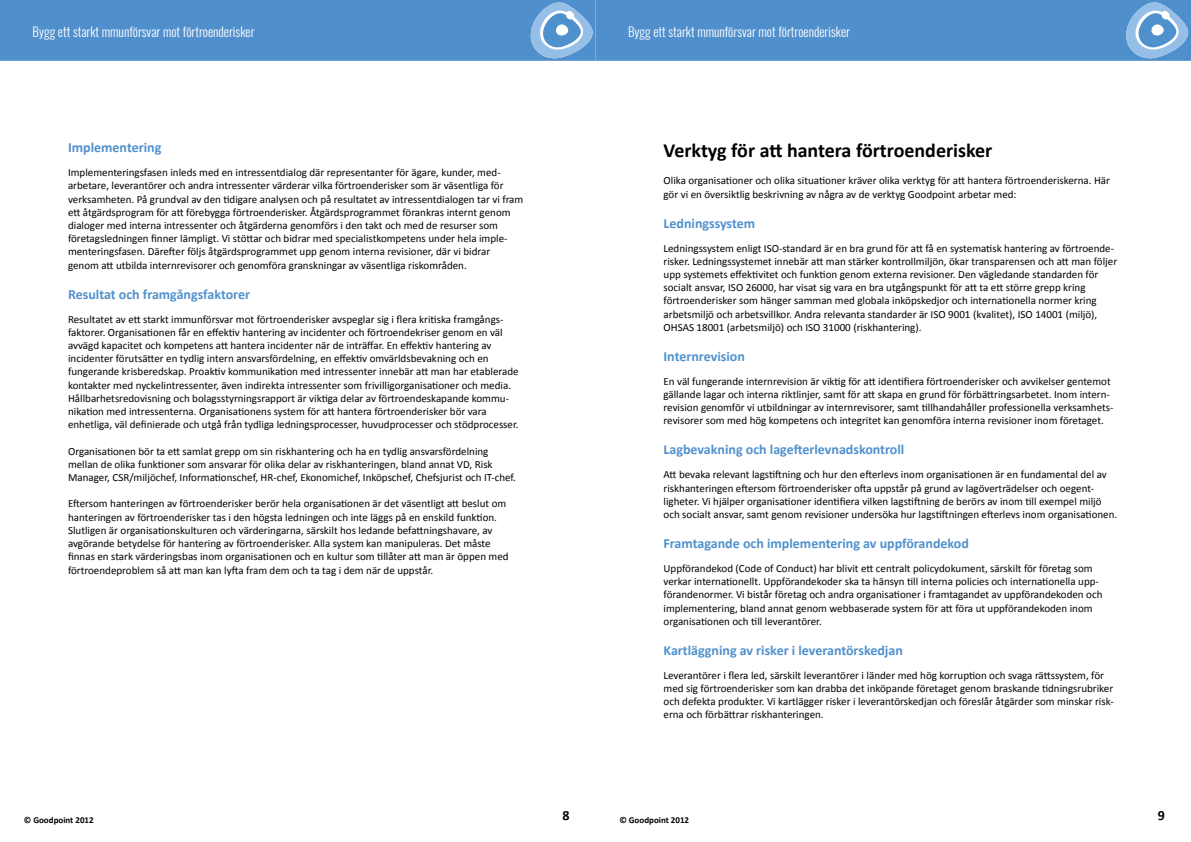
<style>
.page{position:relative;width:1191px;height:842px;background:#fff}
.page>*{position:absolute;margin:0;border:0;box-sizing:border-box;transform-origin:0 0}
.t1{font:700 20px "Calibri";color:#000}
.t2{font:700 14px "Calibri";color:#5091cd}
.t3{font:700 14px "Calibri";color:#000}
.t4{font:300 13px "Oswald";color:#fff}
.t5{font:11px/13.2px "Calibri";color:#000}
.t6{font:700 9px "Calibri";color:#000}
</style>
<div class="page">
<div style="left:0;top:0;width:1191px;height:61px;background:#4f8fcc"></div>
<p class="t4" style="left:33px;top:23px;width:223px">Bygg ett starkt mmunförsvar mot förtroenderisker</p>
<p class="t4" style="left:628px;top:23px;width:223px">Bygg ett starkt mmunförsvar mot förtroenderisker</p>
<p class="t2" style="left:68px;top:139px;width:95px">Implementering</p>
<p class="t5" style="left:68px;top:166px;width:457px">Implementeringsfasen inleds med en intressentdialog där representanter för ägare, kunder, med&shy;arbetare, leverantörer och andra intressenter värderar vilka förtroenderisker som är väsentliga för verksamheten. På grundval av den tidigare analysen och på resultatet av intressentdialogen tar vi fram ett åtgärdsprogram för att förebygga förtroenderisker. Åtgärdsprogrammet förankras internt genom dialoger med interna intressenter och åtgärderna genomförs i den takt och med de resurser som företagsledningen finner lämpligt. Vi stöttar och bidrar med specialistkompetens under hela imple&shy;menteringsfasen. Därefter följs åtgärdsprogrammet upp genom interna revisioner, där vi bidrar genom att utbilda internrevisorer och genomföra granskningar av väsentliga riskområden.</p>
<p class="t2" style="left:68px;top:285px;width:184px">Resultat och framgångsfaktorer</p>
<p class="t5" style="left:68px;top:312px;width:452px">Resultatet av ett starkt immunförsvar mot förtroenderisker avspeglar sig i flera kritiska framgångs&shy;faktorer. Organisationen får en effektiv hantering av incidenter och förtroendekriser genom en väl avvägd kapacitet och kompetens att hantera incidenter när de inträffar. En effektiv hantering av incidenter förutsätter en tydlig intern ansvarsfördelning, en effektiv omvärldsbevakning och en fungerande krisberedskap. Proaktiv kommunikation med intressenter innebär att man har etablerade kontakter med nyckelintressenter, även indirekta intressenter som frivilligorganisationer och media.<br>Hållbarhetsredovisning och bolagsstyrningsrapport är viktiga delar av förtroendeskapande kommu&shy;nikation med intressenterna. Organisationens system för att hantera förtroenderisker bör vara enhetliga, väl definierade och utgå från tydliga ledningsprocesser, huvudprocesser och stödprocesser.</p>
<p class="t5" style="left:68px;top:444px;width:449px">Organisationen bör ta ett samlat grepp om sin riskhantering och ha en tydlig ansvarsfördelning mellan de olika funktioner som ansvarar för olika delar av riskhanteringen, bland annat VD, Risk<br>Manager, CSR/miljöchef, Informationschef, HR-chef, Ekonomichef, Inköpschef, Chefsjurist och IT-chef.</p>
<p class="t5" style="left:68px;top:497px;width:442px">Eftersom hanteringen av förtroenderisker berör hela organisationen är det väsentligt att beslut om hanteringen av förtroenderisker tas i den högsta ledningen och inte läggs på en enskild funktion.<br>Slutligen är organisationskulturen och värderingarna, särskilt hos ledande befattningshavare, av avgörande betydelse för hantering av förtroenderisker. Alla system kan manipuleras. Det måste finnas en stark värderingsbas inom organisationen och en kultur som tillåter att man är öppen med förtroendeproblem så att man kan lyfta fram dem och ta tag i dem när de uppstår.</p>
<h1 class="t1" style="left:663px;top:137px;width:330px">Verktyg för att hantera förtroenderisker</h1>
<p class="t5" style="left:663px;top:174px;width:448px">Olika organisationer och olika situationer kräver olika verktyg för att hantera förtroenderiskerna. Här gör vi en översiktlig beskrivning av några av de verktyg Goodpoint arbetar med:</p>
<p class="t2" style="left:663px;top:214px;width:93px">Ledningssystem</p>
<p class="t5" style="left:663px;top:241px;width:455px">Ledningssystem enligt ISO-standard är en bra grund för att få en systematisk hantering av förtroende&shy;risker. Ledningssystemet innebär att man stärker kontrollmiljön, ökar transparensen och att man följer upp systemets effektivitet och funktion genom externa revisioner. Den vägledande standarden för socialt ansvar, ISO 26000, har visat sig vara en bra utgångspunkt för att ta ett större grepp kring förtroenderisker som hänger samman med globala inköpskedjor och internationella normer kring arbetsmiljö och arbetsvillkor. Andra relevanta standarder är ISO 9001 (kvalitet), ISO 14001 (miljö), OHSAS 18001 (arbetsmiljö) och ISO 31000 (riskhantering).</p>
<p class="t2" style="left:663px;top:347px;width:83px">Internrevision</p>
<p class="t5" style="left:663px;top:375px;width:451px">En väl fungerande internrevision är viktig för att identifiera förtroenderisker och avvikelser gentemot gällande lagar och interna riktlinjer, samt för att skapa en grund för förbättringsarbetet. Inom intern&shy;revision genomför vi utbildningar av internrevisorer, samt tillhandahåller professionella verksamhets&shy;revisorer som med hög kompetens och integritet kan genomföra interna revisioner inom företaget.</p>
<p class="t2" style="left:663px;top:441px;width:242px">Lagbevakning och lagefterlevnadskontroll</p>
<p class="t5" style="left:663px;top:468px;width:455px">Att bevaka relevant lagstiftning och hur den efterlevs inom organisationen är en fundamental del av riskhanteringen eftersom förtroenderisker ofta uppstår på grund av lagöverträdelser och oegent&shy;ligheter. Vi hjälper organisationer identifiera vilken lagstiftning de berörs av inom till exempel miljö och socialt ansvar, samt genom revisioner undersöka hur lagstiftningen efterlevs inom organisationen.</p>
<p class="t2" style="left:663px;top:534px;width:307px">Framtagande och implementering av uppförandekod</p>
<p class="t5" style="left:663px;top:562px;width:440px">Uppförandekod (Code of Conduct) har blivit ett centralt policydokument, särskilt för företag som verkar internationellt. Uppförandekoder ska ta hänsyn till interna policies och internationella upp&shy;förandenormer. Vi bistår företag och andra organisationer i framtagandet av uppförandekoden och implementering, bland annat genom webbaserade system för att föra ut uppförandekoden inom organisationen och till leverantörer.</p>
<p class="t2" style="left:663px;top:641px;width:241px">Kartläggning av risker i leverantörskedjan</p>
<p class="t5" style="left:663px;top:669px;width:451px">Leverantörer i flera led, särskilt leverantörer i länder med hög korruption och svaga rättssystem, för med sig förtroenderisker som kan drabba det inköpande företaget genom braskande tidningsrubriker och defekta produkter. Vi kartlägger risker i leverantörskedjan och föreslår åtgärder som minskar risk&shy;erna och förbättrar riskhanteringen.</p>
<p class="t6" style="left:24px;top:814px;width:71px">© Goodpoint 2012</p>
<p class="t3" style="left:562px;top:807px;width:9px">8</p>
<p class="t6" style="left:619px;top:814px;width:71px">© Goodpoint 2012</p>
<p class="t3" style="left:1157px;top:807px;width:9px">9</p>
</div>
